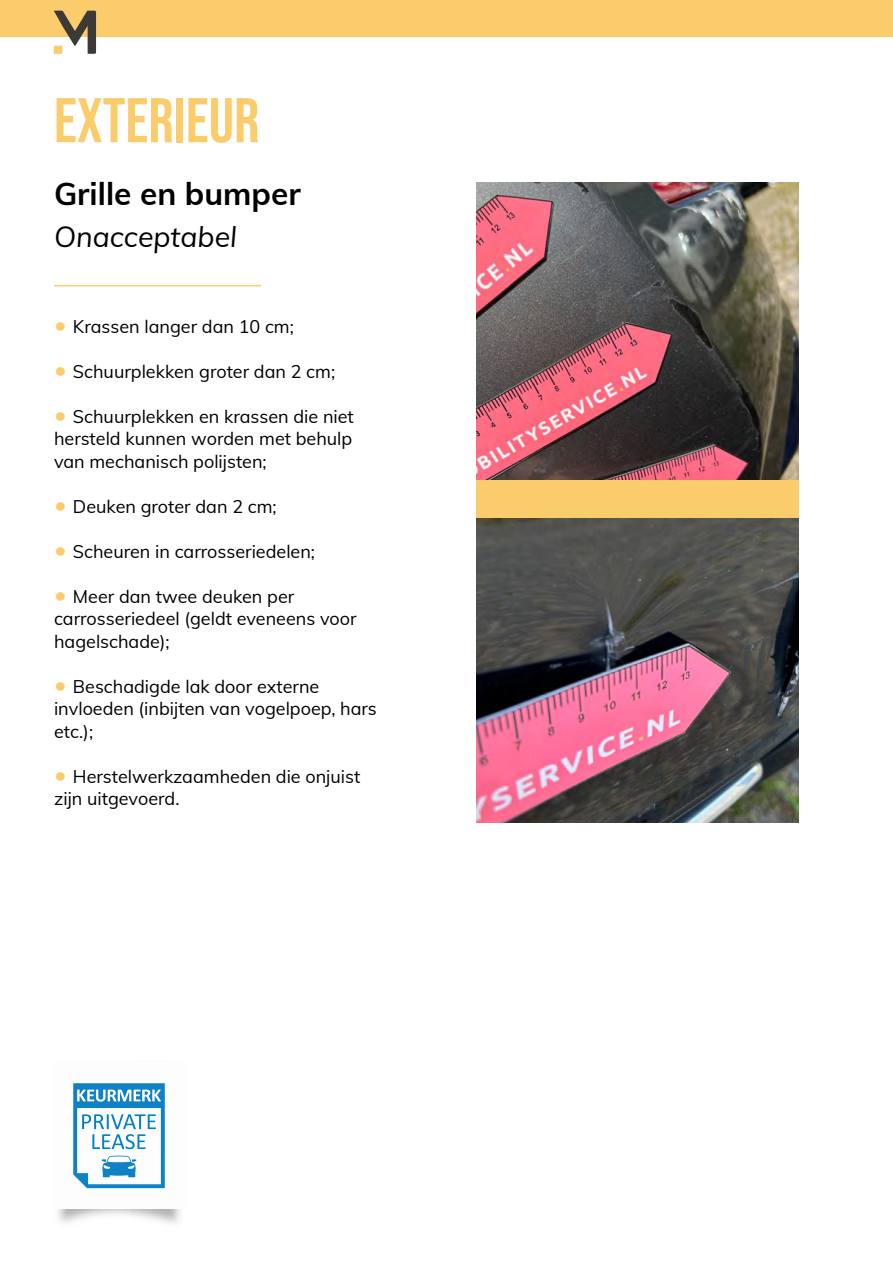
<style>
.page{position:relative;width:893px;height:1263px;background:#fff}
.page>*{position:absolute;margin:0;border:0;box-sizing:border-box;transform-origin:0 0}
.t1{font:63px "Bebas Neue";color:#facc6b}
.t2{font:700 31.5px "Muli";color:#000}
.t3{font:italic 28.5px "Muli";color:#000}
.t4{font:18px/22.5px "Muli";color:#000}
.s1{font-size:24px;color:#facc6b}
</style>
<div class="page">
<div style="left:477px;top:183px;width:322px;height:640px;background:#facc6b"></div>
<div style="left:0;top:0;width:893px;height:36px;background:#facc6b"></div>
<img style="left:477px;top:183px;width:322px;height:296px">
<img style="left:477px;top:518px;width:322px;height:305px">
<svg style="left:54px;top:11px;width:42px;height:43px"></svg>
<hr style="left:54px;top:285px;width:207px;height:1px;background:#facc6b">
<svg style="left:73px;top:1083px;width:92px;height:106px"></svg>
<h1 class="t1" style="left:54px;top:85px;width:207px">EXTERIEUR</h1>
<h2 class="t2" style="left:54px;top:171px;width:248px">Grille en bumper</h2>
<h3 class="t3" style="left:54px;top:216px;width:185px">Onacceptabel</h3>
<p class="t4" style="left:54px;top:314px;width:241px"><span class="s1">•</span> Krassen langer dan 10 cm;</p>
<p class="t4" style="left:54px;top:359px;width:283px"><span class="s1">•</span> Schuurplekken groter dan 2 cm;</p>
<p class="t4" style="left:54px;top:404px;width:301px;text-align:justify"><span class="s1">•</span> Schuurplekken en krassen die niet hersteld kunnen worden met behulp van mechanisch polijsten;</p>
<p class="t4" style="left:54px;top:494px;width:224px"><span class="s1">•</span> Deuken groter dan 2 cm;</p>
<p class="t4" style="left:54px;top:539px;width:263px"><span class="s1">•</span> Scheuren in carrosseriedelen;</p>
<p class="t4" style="left:54px;top:584px;width:304px"><span class="s1">•</span> Meer dan twee deuken per carrosseriedeel (geldt eveneens voor hagelschade);</p>
<p class="t4" style="left:54px;top:674px;width:324px"><span class="s1">•</span> Beschadigde lak door externe invloeden (inbijten van vogelpoep, hars etc.);</p>
<p class="t4" style="left:54px;top:764px;width:308px"><span class="s1">•</span> Herstelwerkzaamheden die onjuist zijn uitgevoerd.</p>
</div>
